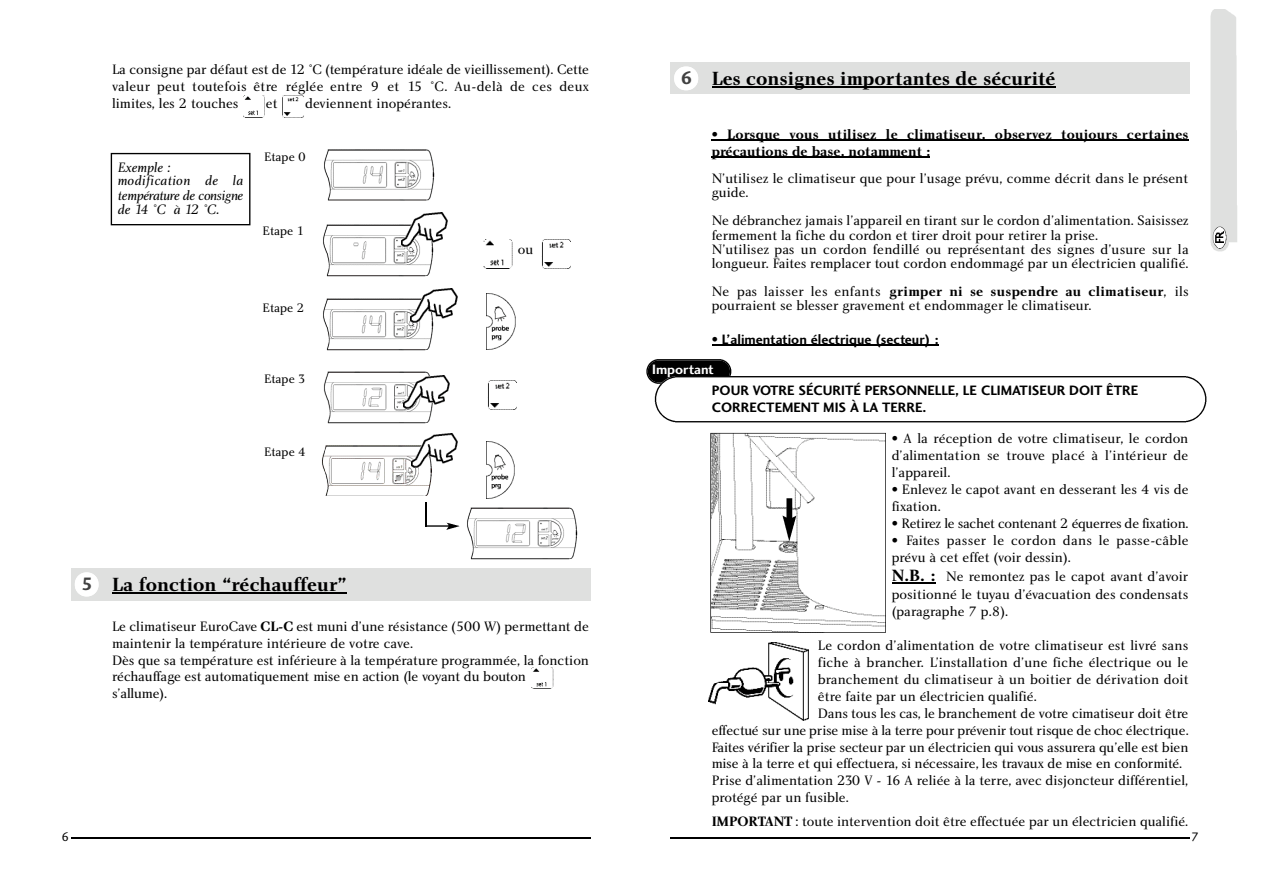
<style>
.page{position:relative;width:1263px;height:893px;background:#fff}
.page>*{position:absolute;margin:0;border:0;box-sizing:border-box;transform-origin:0 0}
.t1{font:19.8px "Charlotte Bold Plain";color:#000}
.t2{font:14.1px/17px "Charlotte Book Plain";color:#000}
.t3{font:14.1px/17px "Charlotte Sans Bold Plain";color:#000}
.t4{font:14.1px/17px "Charlotte Bold Plain";color:#000}
.t5{font:14.1px "Charlotte Bold Plain";letter-spacing:.02em;color:#000}
.t6{font:14.1px/14.1px "Charlotte Book Italic Plain";color:#000}
.t7{font:14.1px "Charlotte Book Plain";letter-spacing:-.025em;color:#000}
.t8{font:14.1px "Charlotte Sans Bold Plain";color:#fff}
.t9{font:12.75px "Charlotte Book Plain";color:#000}
.t10{font:12.75px "Charlotte Sans Book Plain";color:#000}
.s1{font-family:"Charlotte Sans Bold Plain";font-size:18.6px;color:#414141}
.s2{font-family:"Charlotte Bold Plain"}
.s3{font-family:"Charlotte Book Plain"}
.s4{font-family:"Charlotte Bold Plain";font-size:16.95px}
</style>
<div class="page">
<svg style="left:1211px;top:9px;width:26px;height:242px;background:#dedede"></svg>
<div style="left:670px;top:62px;width:520px;height:32px;background:#dfe0df"></div>
<hr style="left:712px;top:86px;width:21px;height:2px;background:#000">
<hr style="left:732px;top:86px;width:95px;height:2px;background:#000">
<hr style="left:826px;top:86px;width:68px;height:2px;background:#000">
<hr style="left:895px;top:86px;width:37px;height:2px;background:#000">
<svg style="left:932px;top:86px;width:9px;height:2px"></svg>
<hr style="left:942px;top:86px;width:104px;height:2px;background:#000">
<svg style="left:1046px;top:86px;width:10px;height:2px"></svg>
<div style="left:674px;top:67px;width:24px;height:23px;background:#fff;border-radius:12px"></div>
<hr style="left:712px;top:140px;width:38px;height:1px;background:#000">
<hr style="left:750px;top:140px;width:46px;height:1px;background:#000">
<hr style="left:796px;top:140px;width:186px;height:1px;background:#000">
<hr style="left:982px;top:140px;width:57px;height:1px;background:#000">
<svg style="left:1039px;top:140px;width:28px;height:1px"></svg>
<hr style="left:1067px;top:140px;width:45px;height:1px;background:#000">
<hr style="left:1112px;top:140px;width:36px;height:1px;background:#000">
<hr style="left:1149px;top:140px;width:34px;height:1px;background:#000">
<svg style="left:712px;top:157px;width:14px;height:1px"></svg>
<hr style="left:726px;top:157px;width:196px;height:1px;background:#000">
<svg style="left:646px;top:359px;width:560px;height:63px"></svg>
<svg style="left:712px;top:345px;width:15px;height:1px"></svg>
<hr style="left:727px;top:345px;width:49px;height:1px;background:#000">
<hr style="left:782px;top:345px;width:53px;height:1px;background:#000">
<hr style="left:835px;top:345px;width:65px;height:1px;background:#000">
<svg style="left:901px;top:345px;width:38px;height:1px"></svg>
<hr style="left:892px;top:582px;width:44px;height:1px;background:#000">
<img style="left:716px;top:642px;width:92px;height:41px">
<img style="left:708px;top:683px;width:100px;height:37px">
<div style="left:71px;top:568px;width:519px;height:32px;background:#dfe0df"></div>
<hr style="left:112px;top:592px;width:128px;height:1px;background:#000">
<hr style="left:240px;top:592px;width:107px;height:1px;background:#000">
<svg style="left:75px;top:572px;width:24px;height:24px"></svg>
<img style="left:324px;top:149px;width:110px;height:52px">
<img style="left:323px;top:224px;width:110px;height:53px">
<img style="left:401px;top:212px;width:46px;height:34px">
<img style="left:323px;top:371px;width:109px;height:53px">
<img style="left:322px;top:445px;width:110px;height:51px">
<img style="left:467px;top:507px;width:111px;height:53px">
<img style="left:486px;top:293px;width:29px;height:57px">
<svg style="left:111px;top:153px;width:139px;height:72px"></svg>
<hr style="left:670px;top:837px;width:520px;height:1px;background:#000">
<hr style="left:71px;top:837px;width:519px;height:1px;background:#000">
<img style="left:243px;top:95px;width:22px;height:12px">
<img style="left:243px;top:107px;width:22px;height:10px">
<img style="left:282px;top:95px;width:22px;height:12px">
<img style="left:282px;top:107px;width:22px;height:10px">
<img style="left:483px;top:239px;width:30px;height:16px">
<img style="left:483px;top:255px;width:30px;height:13px">
<img style="left:542px;top:240px;width:29px;height:16px">
<img style="left:541px;top:256px;width:30px;height:13px">
<img style="left:323px;top:298px;width:111px;height:53px">
<img style="left:411px;top:289px;width:46px;height:33px">
<img style="left:403px;top:375px;width:46px;height:34px">
<img style="left:488px;top:381px;width:29px;height:16px">
<img style="left:487px;top:397px;width:30px;height:12px">
<img style="left:412px;top:433px;width:46px;height:34px">
<svg style="left:426px;top:502px;width:33px;height:27px"></svg>
<img style="left:486px;top:441px;width:29px;height:57px">
<img style="left:531px;top:667px;width:23px;height:12px">
<img style="left:531px;top:679px;width:23px;height:10px">
<svg style="left:710px;top:433px;width:176px;height:199px"></svg>
<p class="t2" style="left:112px;top:62px;width:478px;text-align:justify">La consigne par défaut est de 12 °C (température idéale de vieillissement). Cette valeur peut toutefois être réglée entre 9 et 15 °C. Au-delà de ces deux limites, les 2 touches</p>
<p class="t2" style="left:266px;top:96px;width:13px">et</p>
<p class="t2" style="left:305px;top:96px;width:147px">deviennent inopérantes.</p>
<p class="t6" style="left:118px;top:161px;width:127px">Exemple : modification de la te m p é ra tu re de consigne de 14 °C à 12 °C.</p>
<p class="t9" style="left:264px;top:152px;width:44px">Etape 0</p>
<p class="t9" style="left:263px;top:226px;width:44px">Etape 1</p>
<p class="t9" style="left:263px;top:302px;width:44px">Etape 2</p>
<p class="t9" style="left:264px;top:373px;width:44px">Etape 3</p>
<p class="t9" style="left:264px;top:447px;width:44px">Etape 4</p>
<h1 class="t1" style="left:82px;top:577px;width:267px"><span class="s1">5</span> La fonction “réchauffeur”</h1>
<p class="t2" style="left:518px;top:242px;width:17px">ou</p>
<p class="t2" style="left:112px;top:619px;width:478px">Le climatiseur EuroCave <span class="s2">CL-C</span> est muni d’une résistance (500 W) permettant de maintenir la température intérieure de votre cave.<br>Dès que sa température est inférieure à la température programmée, la fonction réchauffage est automatiquement mise en action (le voyant du bouton<br>s ’a llu m e ).</p>
<h1 class="t1" style="left:681px;top:71px;width:376px"><span class="s1">6</span> Les consignes importantes de sécurité</h1>
<p class="t4" style="left:712px;top:127px;width:478px">• Lorsque vous utilisez le climatiseur, observez to u jo u rs cert a in es précautions de base, notamment :</p>
<p class="t2" style="left:712px;top:173px;width:478px;line-height:14.2px">N’utilisez le climatiseur que pour l’usage prévu, comme décrit dans le présent guide.</p>
<p class="t2" style="left:712px;top:215px;width:479px;line-height:14.1px">Ne débranchez jamais l’appareil en tirant sur le cordon d’alimentation. Saisissez fermement la fiche du cordon et tirer droit pour retirer la prise.<br>N’utilisez pas un cordon fendillé ou représentant des signes d’usure sur la longueur. Faites remplacer tout cordon endommagé par un électricien qualifié.</p>
<p class="t5" style="left:712px;top:286px;width:479px"><span class="s3">Ne pas laisser les enfants</span> grimper ni se suspendre au climatiseur<span class="s3">, ils</span></p>
<p class="t2" style="left:712px;top:298px;width:381px">pourraient se blesser gravement et endommager le climatiseur.</p>
<p class="t3" style="left:712px;top:332px;width:228px">• L’alimentation électrique (secteur) :</p>
<p class="t3" style="left:712px;top:383px;width:428px">POUR VOTRE SÉCURITÉ PERSONNELLE, LE CLIMATISEUR DOIT ÊTRE<br>CORRECTEMENT MIS À LA TERRE.</p>
<p class="t2" style="left:892px;top:431px;width:298px;text-align:justify">• A la réception de votre climatiseur, le cordon d’alimentation se trouve placé à l’intérieur de l’appareil.</p>
<p class="t2" style="left:892px;top:482px;width:298px">• Enlevez le capot avant en desserant les 4 vis de fixation.</p>
<p class="t7" style="left:892px;top:518px;width:298px">• Re tirez le sachet contenant 2 équerres de fixation.</p>
<p class="t2" style="left:892px;top:533px;width:298px">• Faites passer le cordon dans le passe-câble prévu à cet effet (voir dessin).</p>
<p class="t2" style="left:892px;top:568px;width:298px;line-height:18.3px"><span class="s4">N.B. :</span> Ne remontez pas le capot avant d’avoir positionné le tuyau d’évacuation des condensats</p>
<p class="t2" style="left:892px;top:604px;width:118px">(paragraphe 7 p.8).</p>
<p class="t2" style="left:818px;top:638px;width:372px">Le cordon d’alimentation de votre climatiseur est livré sans</p>
<p class="t2" style="left:818px;top:655px;width:372px">fiche à brancher. L’installation d’une fiche électrique ou le</p>
<p class="t2" style="left:818px;top:672px;width:372px">branchement du climatiseur à un boitier de dérivation doit</p>
<p class="t2" style="left:818px;top:689px;width:220px">être faite par un électricien qualifié.</p>
<p class="t2" style="left:818px;top:706px;width:372px">Dans tous les cas, le branchement de vo tre cimatiseur doit être</p>
<p class="t2" style="left:712px;top:722px;width:479px">effectué sur une prise mise à la te r re pour prévenir tout risque de choc électrique.</p>
<p class="t2" style="left:712px;top:739px;width:478px">Fa ites vérifier la prise secteur par un électricien qui vous as s u re ra qu’elle est bien</p>
<p class="t2" style="left:712px;top:756px;width:472px">mise à la te r re et qui effectuera, si néces s a ire, les travaux de mise en conformité .</p>
<p class="t2" style="left:712px;top:773px;width:478px">Prise d’alimentation 230 V - 16 A reliée à la terre, avec disjoncteur différentiel,</p>
<p class="t2" style="left:712px;top:790px;width:139px">protégé par un fusible.</p>
<p class="t2" style="left:712px;top:814px;width:478px"><span class="s2">IMPORTANT</span> : toute intervention doit être effectuée par un électricien qualifié.</p>
<p class="t8" style="left:652px;top:364px;width:63px">Important</p>
<p class="t10" style="left:62px;top:831px;width:9px">6</p>
<p class="t10" style="left:1191px;top:831px;width:9px">7</p>
</div>
